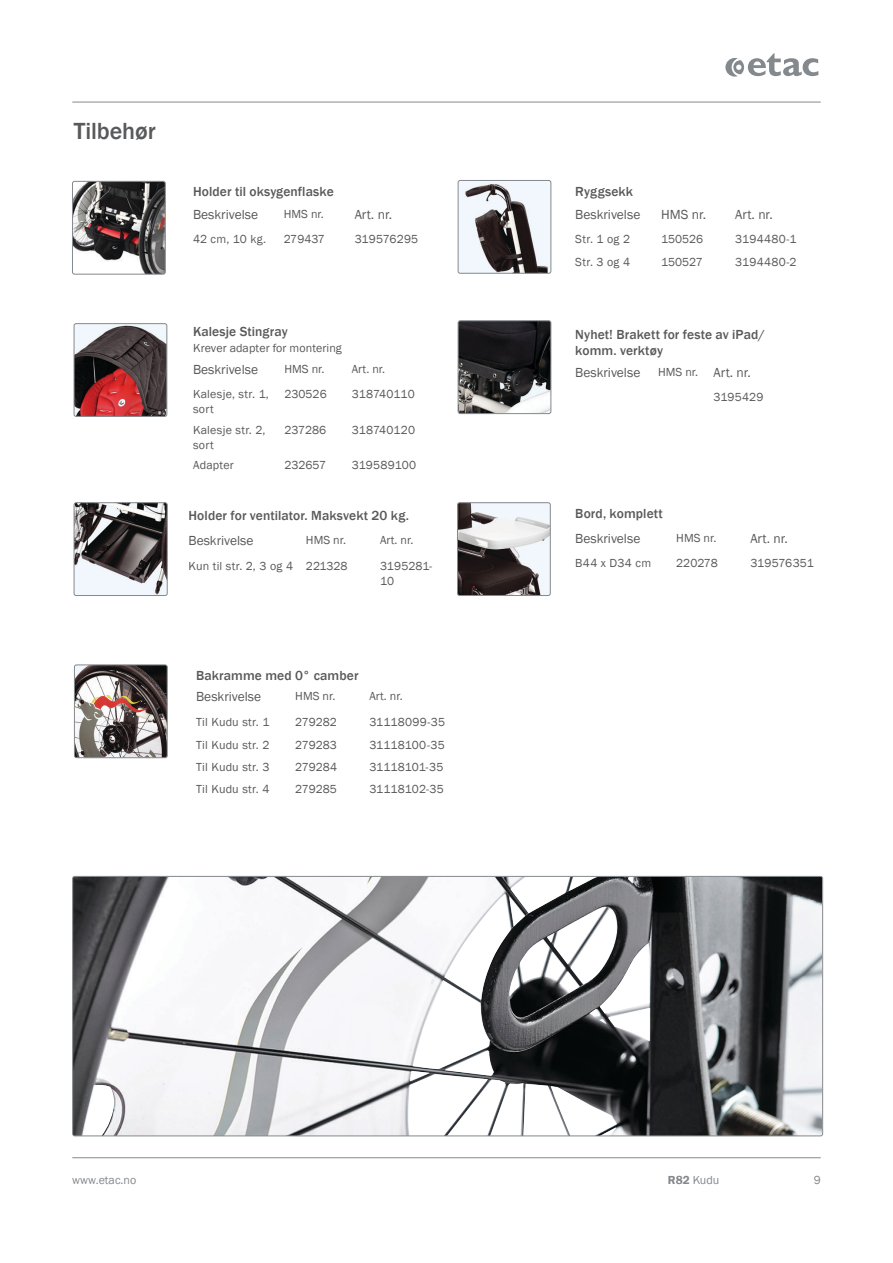
<style>
.page{position:relative;width:893px;height:1263px;background:#fff}
.page>*{position:absolute;margin:0;border:0;box-sizing:border-box;transform-origin:0 0}
.CM_Heading_descripti{font:500 24px "Franklin Gothic";letter-spacing:-.005em;color:#58595b}
.CM_Accessories_heade{font:500 13.5px/16.5px "Franklin Gothic";letter-spacing:.01em;color:#58595b}
.t1{font:13.5px "Franklin Gothic";color:#58595b}
.CM_Infobox_character{font:12px/15px "Franklin Gothic";letter-spacing:.02em;color:#58595b}
.CM_Accessories_heade-2{font:12px "Franklin Gothic";color:#58595b}
.CM_Infobox_character-2{font:12px/15px "Franklin Gothic";color:#58595b}
.t2{font:12px "Franklin Gothic";color:#84898d}
.s1{font-weight:600}
</style>
<div class="page">
<hr style="left:72px;top:102px;width:749px;height:1px;background:#84898d">
<hr style="left:72px;top:1157px;width:749px;height:1px;background:#84898d">
<svg style="left:725px;top:53px;width:93px;height:24px"></svg>
<img style="left:74px;top:878px;width:747px;height:256px">
<div style="left:72px;top:876px;width:751px;height:260px;border:1px solid #84898d;border-radius:2px"></div>
<img style="left:458px;top:180px;width:93px;height:92px">
<div style="left:458px;top:180px;width:93px;height:94px;border:1px solid #84898d;border-radius:2px"></div>
<img style="left:458px;top:322px;width:93px;height:92px">
<div style="left:458px;top:320px;width:93px;height:94px;border:1px solid #84898d;border-radius:2px"></div>
<img style="left:76px;top:325px;width:89px;height:90px">
<div style="left:74px;top:323px;width:93px;height:94px;border:1px solid #84898d;border-radius:2px"></div>
<img style="left:72px;top:181px;width:92px;height:93px">
<div style="left:72px;top:181px;width:94px;height:93px;border:1px solid #84898d;border-radius:2px"></div>
<img style="left:459px;top:504px;width:90px;height:90px">
<div style="left:457px;top:502px;width:94px;height:94px;border:1px solid #84898d;border-radius:2px"></div>
<img style="left:76px;top:504px;width:90px;height:90px">
<div style="left:74px;top:502px;width:94px;height:94px;border:1px solid #84898d;border-radius:2px"></div>
<img style="left:74px;top:666px;width:92px;height:92px">
<div style="left:74px;top:664px;width:94px;height:94px;border:1px solid #84898d;border-radius:2px"></div>
<p class="CM_Heading_descripti" style="left:74px;top:116px;width:83px">Tilbehør</p>
<p class="CM_Accessories_heade" style="left:193px;top:183px;width:142px">Holder til oksygenflaske</p>
<p class="t1" style="left:193px;top:206px;width:67px">Beskrivelse</p>
<p class="CM_Accessories_heade-2" style="left:284px;top:206px;width:42px">HMS nr.</p>
<p class="t1" style="left:355px;top:206px;width:39px">Art. nr.</p>
<p class="CM_Infobox_character" style="left:193px;top:232px;width:75px">42 cm, 10 kg.</p>
<p class="CM_Accessories_heade-2" style="left:284px;top:232px;width:43px">279437</p>
<p class="CM_Infobox_character" style="left:355px;top:232px;width:65px">319576295</p>
<p class="CM_Accessories_heade" style="left:193px;top:323px;width:96px">Kalesje Stingray</p>
<p class="CM_Accessories_heade-2" style="left:193px;top:341px;width:150px">Krever adapter for montering</p>
<p class="t1" style="left:193px;top:361px;width:67px">Beskrivelse</p>
<p class="CM_Accessories_heade-2" style="left:285px;top:361px;width:42px">HMS nr.</p>
<p class="CM_Accessories_heade-2" style="left:352px;top:361px;width:35px">Art. nr.</p>
<p class="CM_Infobox_character" style="left:193px;top:387px;width:77px">Kalesje, str. 1, sort</p>
<p class="CM_Accessories_heade-2" style="left:285px;top:387px;width:44px">230526</p>
<p class="CM_Infobox_character-2" style="left:352px;top:387px;width:64px">318740110</p>
<p class="CM_Infobox_character" style="left:193px;top:422px;width:74px">Kalesje str. 2, sort</p>
<p class="CM_Accessories_heade-2" style="left:285px;top:422px;width:43px">237286</p>
<p class="CM_Infobox_character" style="left:352px;top:422px;width:65px">318740120</p>
<p class="CM_Infobox_character" style="left:193px;top:458px;width:42px">Adapter</p>
<p class="CM_Accessories_heade-2" style="left:285px;top:458px;width:43px">232657</p>
<p class="CM_Infobox_character" style="left:352px;top:458px;width:66px">319589100</p>
<p class="CM_Accessories_heade" style="left:188px;top:508px;width:222px">Holder for ventilator. Maksvekt 20 kg.</p>
<p class="t1" style="left:188px;top:532px;width:67px">Beskrivelse</p>
<p class="CM_Accessories_heade-2" style="left:306px;top:533px;width:42px">HMS nr.</p>
<p class="CM_Accessories_heade-2" style="left:380px;top:533px;width:35px">Art. nr.</p>
<p class="CM_Infobox_character" style="left:188px;top:559px;width:106px">Kun til str. 2, 3 og 4</p>
<p class="CM_Accessories_heade-2" style="left:306px;top:558px;width:43px">221328</p>
<p class="CM_Infobox_character-2" style="left:380px;top:559px;width:54px">3195281-<br>10</p>
<p class="CM_Accessories_heade" style="left:196px;top:667px;width:164px">Bakramme med 0° camber</p>
<p class="t1" style="left:196px;top:689px;width:67px">Beskrivelse</p>
<p class="CM_Accessories_heade-2" style="left:295px;top:689px;width:42px">HMS nr.</p>
<p class="CM_Accessories_heade-2" style="left:369px;top:689px;width:35px">Art. nr.</p>
<p class="CM_Infobox_character" style="left:196px;top:715px;width:75px">Til Kudu str. 1</p>
<p class="CM_Accessories_heade-2" style="left:295px;top:714px;width:43px">279282</p>
<p class="CM_Infobox_character" style="left:369px;top:715px;width:77px">31118099-35</p>
<p class="CM_Infobox_character" style="left:196px;top:738px;width:75px">Til Kudu str. 2</p>
<p class="CM_Accessories_heade-2" style="left:295px;top:738px;width:43px">279283</p>
<p class="CM_Infobox_character" style="left:369px;top:738px;width:77px">31118100-35</p>
<p class="CM_Infobox_character" style="left:196px;top:760px;width:75px">Til Kudu str. 3</p>
<p class="CM_Accessories_heade-2" style="left:295px;top:760px;width:43px">279284</p>
<p class="CM_Infobox_character" style="left:369px;top:760px;width:75px">31118101-35</p>
<p class="CM_Infobox_character" style="left:196px;top:782px;width:75px">Til Kudu str. 4</p>
<p class="CM_Accessories_heade-2" style="left:295px;top:782px;width:43px">279285</p>
<p class="CM_Infobox_character" style="left:369px;top:782px;width:76px">31118102-35</p>
<p class="CM_Accessories_heade" style="left:575px;top:183px;width:59px">Ryggsekk</p>
<p class="t1" style="left:575px;top:206px;width:67px">Beskrivelse</p>
<p class="t1" style="left:661px;top:206px;width:47px">HMS nr.</p>
<p class="t1" style="left:735px;top:206px;width:39px">Art. nr.</p>
<p class="CM_Infobox_character" style="left:575px;top:232px;width:56px">Str. 1 og 2</p>
<p class="CM_Accessories_heade-2" style="left:661px;top:232px;width:44px">150526</p>
<p class="CM_Infobox_character" style="left:735px;top:232px;width:63px">3194480-1</p>
<p class="CM_Infobox_character" style="left:575px;top:254px;width:56px">Str. 3 og 4</p>
<p class="CM_Accessories_heade-2" style="left:661px;top:254px;width:43px">150527</p>
<p class="CM_Infobox_character" style="left:735px;top:254px;width:63px">3194480-2</p>
<p class="CM_Accessories_heade" style="left:575px;top:326px;width:191px">Nyhet! Brakett for feste av iPad/ komm. verktøy</p>
<p class="t1" style="left:575px;top:364px;width:67px">Beskrivelse</p>
<p class="CM_Accessories_heade-2" style="left:658px;top:364px;width:42px">HMS nr.</p>
<p class="t1" style="left:713px;top:364px;width:39px">Art. nr.</p>
<p class="CM_Infobox_character" style="left:713px;top:390px;width:51px">3195429</p>
<p class="CM_Accessories_heade" style="left:575px;top:505px;width:89px">Bord, komplett</p>
<p class="t1" style="left:575px;top:530px;width:67px">Beskrivelse</p>
<p class="CM_Accessories_heade-2" style="left:676px;top:530px;width:42px">HMS nr.</p>
<p class="t1" style="left:750px;top:530px;width:39px">Art. nr.</p>
<p class="CM_Infobox_character" style="left:575px;top:556px;width:77px">B44 x D34 cm</p>
<p class="CM_Accessories_heade-2" style="left:676px;top:556px;width:43px">220278</p>
<p class="CM_Infobox_character-2" style="left:750px;top:556px;width:65px">319576351</p>
<p class="t2" style="left:72px;top:1173px;width:66px">www.etac.no</p>
<p class="t2" style="left:668px;top:1173px;width:53px"><span class="s1">R82</span> Kudu</p>
<p class="t2" style="left:814px;top:1173px;width:9px">9</p>
</div>
